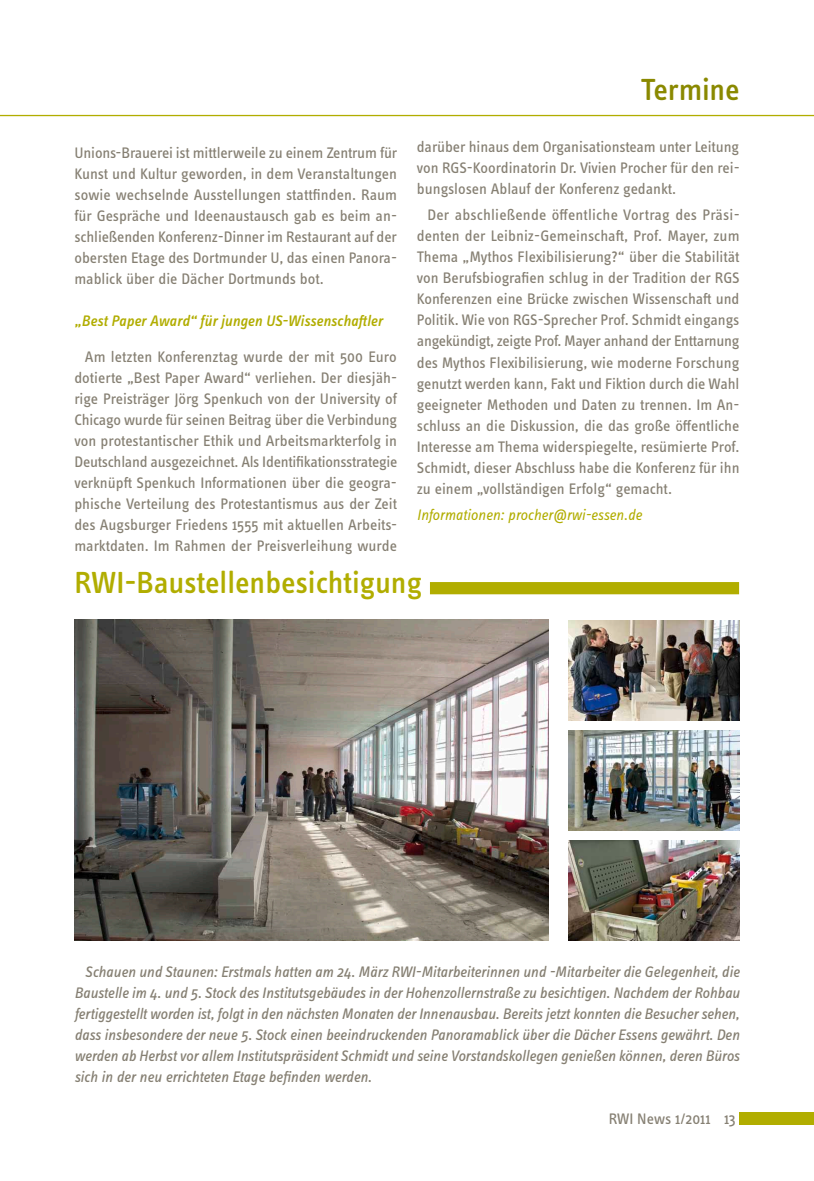
<style>
.page{position:relative;width:814px;height:1181px;background:#fff}
.page>*{position:absolute;margin:0;border:0;box-sizing:border-box;transform-origin:0 0}
.t1{font:500 31.5px "Info OT Text";color:#b1ad00}
.t2{font:500 31.5px "Info OT Text";letter-spacing:-.01em;color:#8a8900}
.t3{font:15.75px/21px "Info OT Text";color:#868073;text-align:justify}
.t4{font:italic 15.75px/21px "Info OT Text";letter-spacing:-.005em;color:#868073;text-align:justify}
.t5{font:italic 500 15.75px "Info OT Text";letter-spacing:.005em;color:#b1ad00}
.t6{font:italic 15.75px "Info OT Text";letter-spacing:-.005em;color:#b1ad00}
</style>
<div class="page">
<div style="left:739px;top:1112px;width:75px;height:12px;background:#b1ad00"></div>
<hr style="left:0;top:115px;width:814px;height:1px;background:#b1ad00">
<div style="left:430px;top:582px;width:309px;height:12px;background:#b1ad00"></div>
<img style="left:74px;top:620px;width:474px;height:320px">
<img style="left:568px;top:620px;width:171px;height:100px">
<img style="left:568px;top:730px;width:171px;height:100px">
<img style="left:568px;top:841px;width:171px;height:99px">
<p class="t3" style="left:74px;top:141px;width:324px">Unions-Brauerei ist mittlerweile zu einem Zentrum für Kunst und Kultur geworden, in dem Veranstaltungen sowie wechselnde Ausstellungen stattfinden. Raum für Gespräche und Ideenaustausch gab es beim an&shy;schließenden Konferenz-Dinner im Restaurant auf der obersten Etage des Dortmunder U, das einen Panora&shy;mablick über die Dächer Dortmunds bot.</p>
<p class="t5" style="left:74px;top:311px;width:309px">„Best Paper Award“ für jungen US-Wissenschaftler</p>
<p class="t3" style="left:74px;top:346px;width:324px;text-indent:11px">Am letzten Konferenztag wurde der mit 500 Euro dotierte „Best Paper Award“ verliehen. Der diesjäh&shy;rige Preisträger Jörg Spenkuch von der University of Chicago wurde für seinen Beitrag über die Verbindung von protestantischer Ethik und Arbeitsmarkterfolg in Deutschland ausgezeichnet. Als Identifikationsstrategie verknüpft Spenkuch Informationen über die geogra&shy;phische Verteilung des Protestantismus aus der Zeit des Augsburger Friedens 1555 mit aktuellen Arbeits&shy;marktdaten. Im Rahmen der Preisverleihung wurde</p>
<h1 class="t2" style="left:641px;top:70px;width:100px">Termine</h1>
<p class="t3" style="left:417px;top:136px;width:324px">darüber hinaus dem Organisationsteam unter Leitung von RGS-Koordinatorin Dr. Vivien Procher für den rei&shy;bungslosen Ablauf der Konferenz gedankt.</p>
<p class="t3" style="left:417px;top:204px;width:324px;text-indent:11px">Der abschließende öffentliche Vortrag des Präsi&shy;denten der Leibniz-Gemeinschaft, Prof. Mayer, zum Thema „Mythos Flexibilisierung?“ über die Stabilität von Berufsbiografien schlug in der Tradition der RGS Konferenzen eine Brücke zwischen Wissenschaft und Politik. Wie von RGS-Sprecher Prof. Schmidt eingangs angekündigt, zeigte Prof. Mayer anhand der Enttarnung des Mythos Flexibilisierung, wie moderne Forschung genutzt werden kann, Fakt und Fiktion durch die Wahl geeigneter Methoden und Daten zu trennen. Im An&shy;schluss an die Diskussion, die das große öffentliche Interesse am Thema widerspiegelte, resümierte Prof.<br>Schmidt, dieser Abschluss habe die Konferenz für ihn zu einem „vollständigen Erfolg“ gemacht.</p>
<p class="t6" style="left:417px;top:505px;width:226px">Informationen: procher@rwi-essen.de</p>
<h1 class="t1" style="left:74px;top:563px;width:349px">RWI-Baustellenbesichtigung</h1>
<p class="t4" style="left:74px;top:960px;width:667px;text-indent:11px">Schauen und Staunen: Erstmals hatten am 24. März RWI-Mitarbeiterinnen und -Mitarbeiter die Gelegenheit, die Baustelle im 4. und 5. Stock des Institutsgebäudes in der Hohenzollernstraße zu besichtigen. Nachdem der Rohbau fertiggestellt worden ist, folgt in den nächsten Monaten der Innenausbau. Bereits jetzt konnten die Besucher sehen, dass insbesondere der neue 5. Stock einen beeindruckenden Panoramablick über die Dächer Essens gewährt. Den werden ab Herbst vor allem Institutspräsident Schmidt und seine Vorstandskollegen genießen können, deren Büros sich in der neu errichteten Etage befinden werden.</p>
<p class="t3" style="left:608px;top:1107px;width:104px">RWI News 1/2011</p>
<p class="t3" style="left:724px;top:1107px;width:13px">13</p>
</div>
